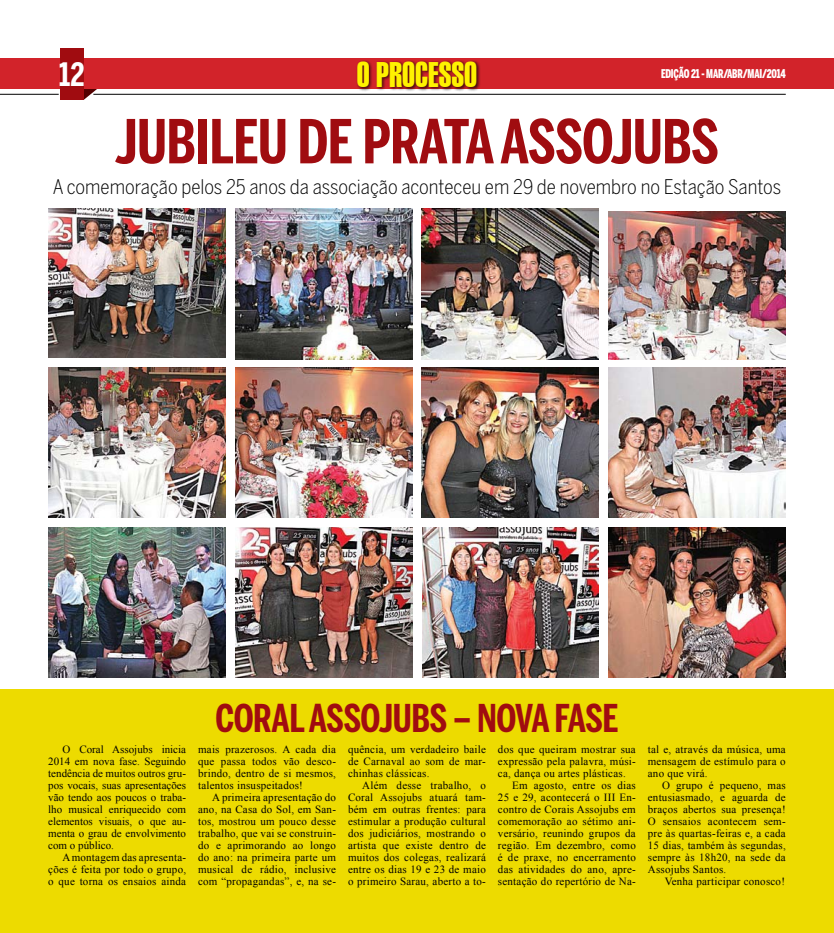
<style>
.page{position:relative;width:834px;height:933px;background:#fff}
.page>*{position:absolute;margin:0;border:0;box-sizing:border-box;transform-origin:0 0}
.t1{font:700 60px "Benton Sans Comp";letter-spacing:-.01em;color:#a00c10}
.t2{font:700 38px "Benton Sans Comp";letter-spacing:-.015em;color:#a00c10}
.t3{font:34.7px "Swiss 911 BT Extra Compressed";color:#fff200}
.t4{font:700 32px "Benton Sans Comp";color:#fff}
.t5{font:300 20px "Benton Sans Cond";color:#000}
.t6{font:900 12px "Benton Sans Comp";letter-spacing:-.02em;color:#fff;scale:.9 1}
.t7{font:11px/12px "Times New Roman";letter-spacing:.02em;color:#000;text-align:justify}
</style>
<div class="page">
<svg style="left:84px;top:89px;width:36px;height:11px"></svg>
<div style="left:0;top:59px;width:833px;height:30px;background:#d2232a"></div>
<div style="left:60px;top:49px;width:24px;height:51px;background:#a00c10"></div>
<div style="left:355px;top:60px;width:169px;height:49px;background:#000;opacity:.7"></div>
<hr style="left:0;top:94px;width:59px;height:1px;background:#000">
<hr style="left:93px;top:94px;width:692px;height:1px;background:#000">
<div style="left:0;top:689px;width:833px;height:243px;background:#eddb00"></div>
<img style="left:49px;top:209px;width:177px;height:148px">
<img style="left:421px;top:209px;width:177px;height:150px">
<img style="left:235px;top:209px;width:177px;height:150px">
<img style="left:608px;top:212px;width:177px;height:147px">
<img style="left:49px;top:367px;width:177px;height:150px">
<img style="left:421px;top:367px;width:177px;height:150px">
<img style="left:235px;top:368px;width:177px;height:150px">
<img style="left:608px;top:367px;width:177px;height:151px">
<img style="left:49px;top:527px;width:177px;height:150px">
<img style="left:422px;top:527px;width:176px;height:150px">
<img style="left:236px;top:527px;width:176px;height:150px">
<img style="left:608px;top:527px;width:177px;height:150px">
<h3 class="t4" style="left:59px;top:55px;width:27px">12</h3>
<h3 class="t3" style="left:356px;top:55px;width:121px">O PROCESSO</h3>
<h1 class="t1" style="left:115px;top:107px;width:605px">JUBILEU DE PRATA ASSOJUBS</h1>
<p class="t6" style="left:661px;top:66px;width:140px">Edição 21 - MAR/ABR/MAI/2014</p>
<h3 class="t5" style="left:53px;top:175px;width:729px">A comemoração pelos 25 anos da associação aconteceu em 29 de novembro no Estação Santos</h3>
<p class="t7" style="left:48px;top:743px;width:139px;text-indent:14px">O Coral Assojubs inicia 2014 em nova fase. Seguindo tendência de muitos outros gru&shy;pos vocais, suas apresentações vão tendo aos poucos o traba&shy;lho musical enriquecido com elementos visuais, o que au&shy;menta o grau de envolvimento com o público.</p>
<p class="t7" style="left:48px;top:851px;width:139px;text-indent:14px">A montagem das apresenta&shy;ções é feita por todo o grupo, o que torna os ensaios ainda</p>
<h2 class="t2" style="left:215px;top:695px;width:404px">CORAL ASSOJUBS – NOVA FASE</h2>
<p class="t7" style="left:198px;top:743px;width:139px">mais prazerosos. A cada dia que passa todos vão desco&shy;brindo, dentro de si mesmos, talentos insuspeitados!</p>
<p class="t7" style="left:198px;top:791px;width:139px;text-indent:14px">A primeira apresentação do ano, na Casa do Sol, em San&shy;tos, mostrou um pouco desse trabalho, que vai se construin&shy;do e aprimorando ao longo do ano: na primeira parte um musical de rádio, inclusive com “propagandas”, e, na se-</p>
<p class="t7" style="left:348px;top:743px;width:139px">quência, um verdadeiro baile de Carnaval ao som de mar&shy;chinhas clássicas.</p>
<p class="t7" style="left:348px;top:779px;width:139px;text-indent:14px">Além desse trabalho, o Coral Assojubs atuará tam&shy;bém em outras frentes: para estimular a produção cultural dos judiciários, mostrando o artista que existe dentro de muitos dos colegas, realizará entre os dias 19 e 23 de maio o primeiro Sarau, aberto a to-</p>
<p class="t7" style="left:498px;top:743px;width:139px">dos que queiram mostrar sua</p>
<p class="t7" style="left:498px;top:755px;width:139px">expressão pela palavra, músi-</p>
<p class="t7" style="left:498px;top:767px;width:129px">ca, dança ou artes plásticas.</p>
<p class="t7" style="left:512px;top:779px;width:125px">Em agosto, entre os dias</p>
<p class="t7" style="left:498px;top:791px;width:139px">25 e 29, acontecerá o III En-</p>
<p class="t7" style="left:498px;top:803px;width:139px">contro de Corais Assojubs em</p>
<p class="t7" style="left:498px;top:815px;width:139px">comemoração ao sétimo ani-</p>
<p class="t7" style="left:498px;top:827px;width:139px">versário, reunindo grupos da</p>
<p class="t7" style="left:498px;top:839px;width:139px">região. Em dezembro, como</p>
<p class="t7" style="left:498px;top:851px;width:139px">é de praxe, no encerramento</p>
<p class="t7" style="left:498px;top:863px;width:139px">das atividades do ano, apre-</p>
<p class="t7" style="left:498px;top:875px;width:139px">sentação do repertório de Na-</p>
<p class="t7" style="left:647px;top:743px;width:139px">tal e, através da música, uma mensagem de estímulo para o ano que virá.</p>
<p class="t7" style="left:647px;top:779px;width:139px;text-indent:14px">O grupo é pequeno, mas entusiasmado, e aguarda de braços abertos sua presença!<br>O sensaios acontecem sem&shy;pre às quartas-feiras e, a cada 15 dias, também às segundas, sempre às 18h20, na sede da Assojubs Santos.</p>
<p class="t7" style="left:664px;top:875px;width:122px">Venha participar conosco!</p>
</div>
